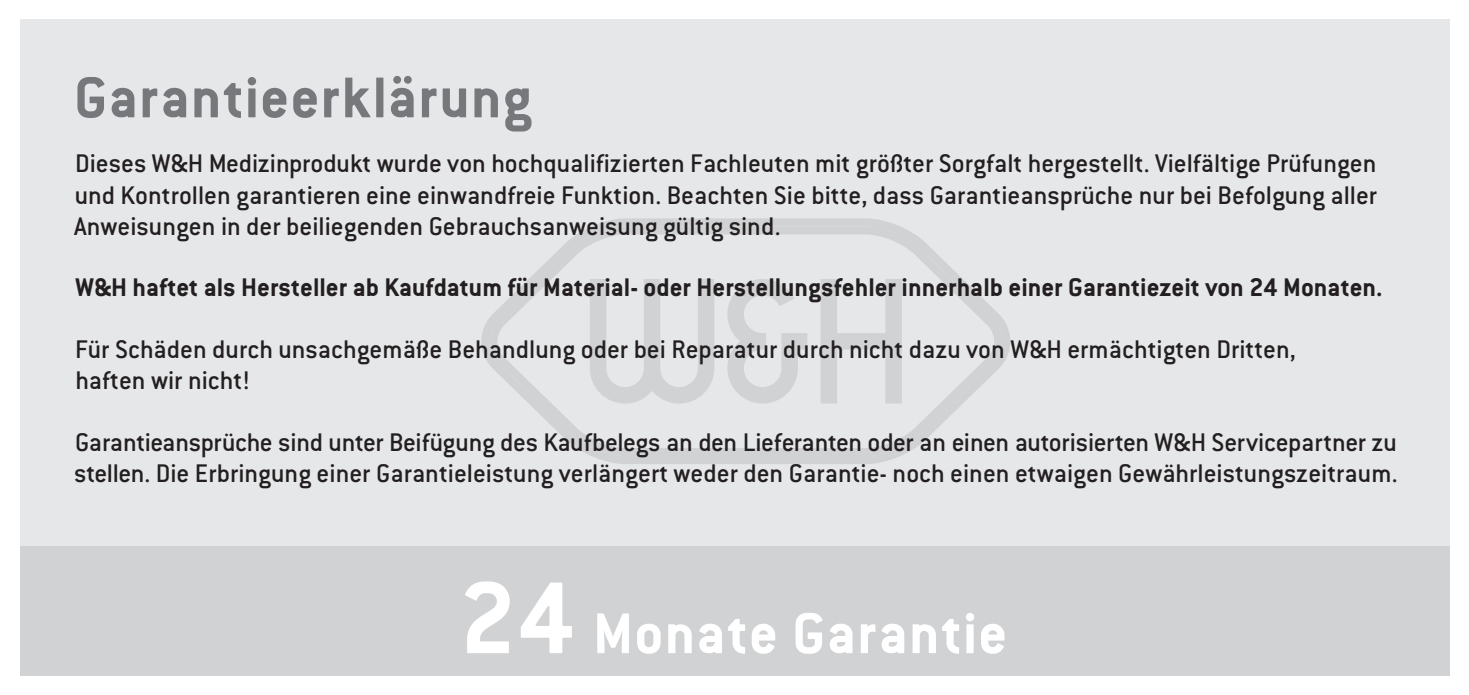
<style>
.page{position:relative;width:1469px;height:695px;background:#fff}
.page>*{position:absolute;margin:0;border:0;box-sizing:border-box;transform-origin:0 0}
.t1{font:700 63px "Conduit ITC Pro";letter-spacing:.015em;color:#76787b}
.t2{font:700 63px "Conduit ITC Pro";letter-spacing:.02em;color:#fff}
.t3{font:500 28px/31.5px "Conduit ITC Pro";color:#231f20}
.t4{font:700 28px "Conduit ITC Pro";color:#231f20}
.s1{font-size:112px}
</style>
<div class="page">
<div style="left:20px;top:20px;width:1429px;height:526px;background:#e6e7e9"></div>
<div style="left:20px;top:546px;width:1429px;height:129px;background:#d1d2d4"></div>
<svg style="left:481px;top:218px;width:529px;height:246px"></svg>
<svg style="left:486px;top:226px;width:519px;height:230px"></svg>
<h1 class="t1" style="left:74px;top:61px;width:459px">Garantieerklärung</h1>
<p class="t3" style="left:74px;top:148px;width:1304px;text-align:justify">Dieses W&amp;H Medizinprodukt wurde von hochqualifizierten Fachleuten mit größter Sorgfalt hergestellt. Vielfältige Prüfungen und Kontrollen garantieren eine einwandfreie Funktion. Beachten Sie bitte, dass Garantieansprüche nur bei Befolgung aller Anweisungen in der beiliegenden Gebrauchsanweisung gültig sind.</p>
<p class="t4" style="left:76px;top:271px;width:1308px">W&amp;H haftet als Hersteller ab Kaufdatum für Material- oder Herstellungsfehler innerhalb einer Garantiezeit von 24 Monaten.</p>
<p class="t3" style="left:75px;top:333px;width:1222px">Für Schäden durch unsachgemäße Behandlung oder bei Reparatur durch nicht dazu von W&amp;H ermächtigten Dritten, haften wir nicht!</p>
<p class="t3" style="left:74px;top:426px;width:1324px">Garantieansprüche sind unter Beifügung des Kaufbelegs an den Lieferanten oder an einen autorisierten W&amp;H Servicepartner zu stellen. Die Erbringung einer Garantieleistung verlängert weder den Garantie- noch einen etwaigen Gewährleistungszeitraum.</p>
<h1 class="t2" style="left:459px;top:597px;width:549px"><span class="s1">24</span> Monate Garantie</h1>
</div>
